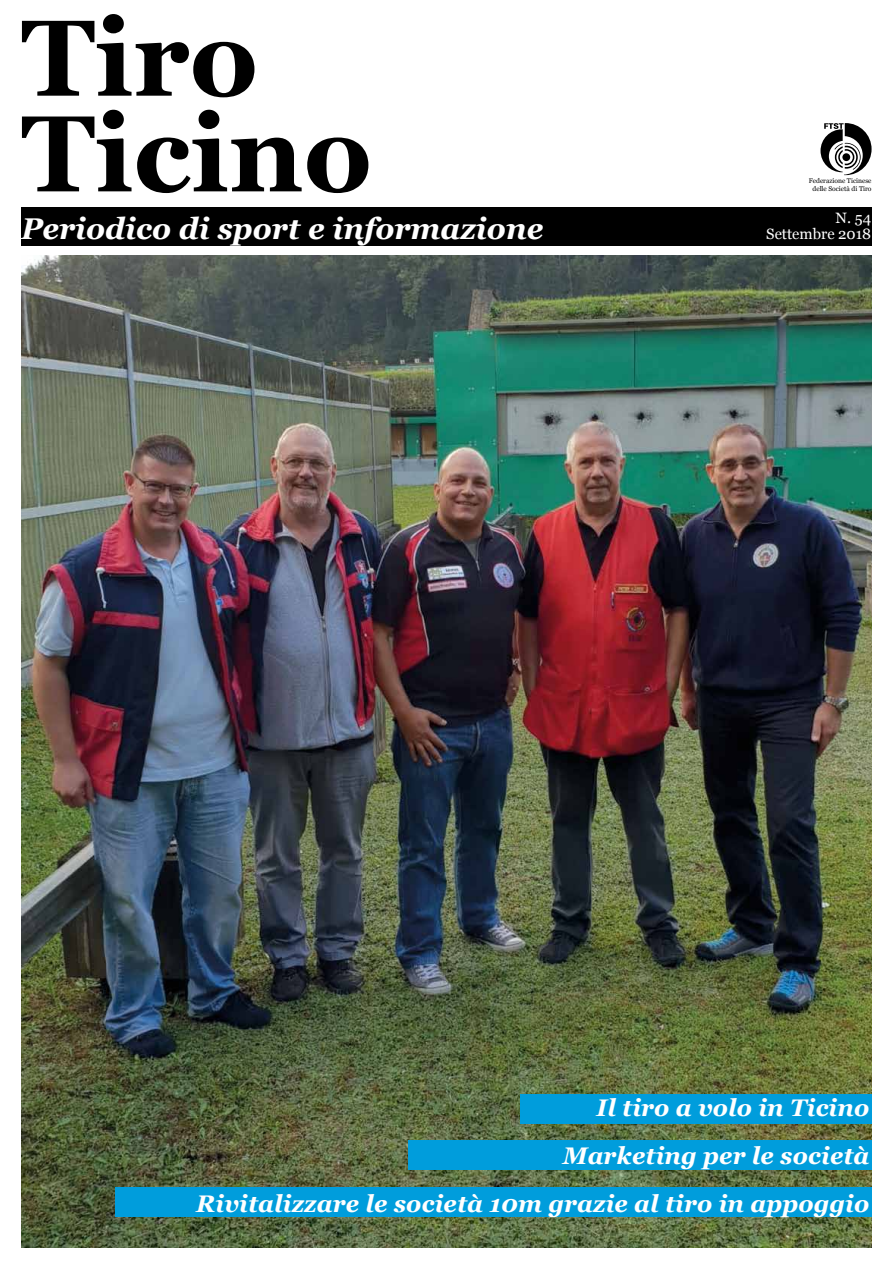
<style>
.page{position:relative;width:893px;height:1263px;background:#fff}
.page>*{position:absolute;margin:0;border:0;box-sizing:border-box;transform-origin:0 0}
.t1{font:700 108px/95.7px "Georgia";color:#000}
.t2{font:italic 700 30px "Georgia";color:#fff}
.t3{font:italic 700 24px "Georgia";letter-spacing:.005em;color:#fff}
.t4{font:15px/15.9px "Georgia";color:#fff;text-align:right}
.t5{font:6.75px/8.1px "Georgia";color:#000;text-align:center}
</style>
<div class="page">
<img style="left:21px;top:255px;width:851px;height:992px">
<div style="left:21px;top:207px;width:851px;height:39px;background:#000"></div>
<div style="left:408px;top:1140px;width:463px;height:30px;background:#009ddc"></div>
<svg style="left:820px;top:123px;width:51px;height:52px"></svg>
<div style="left:115px;top:1187px;width:756px;height:30px;background:#009ddc"></div>
<div style="left:520px;top:1094px;width:351px;height:29px;background:#009ddc"></div>
<h1 class="t1" style="left:21px;top:5px;width:352px">Tiro<br>Ticino</h1>
<p class="t2" style="left:21px;top:206px;width:524px">Periodico di sport e informazione</p>
<p class="t5" style="left:809px;top:176px;width:64px">Federazione Ticinese delle Società di Tiro</p>
<p class="t4" style="left:766px;top:209px;width:106px">N. 54<br>Settembre 2018</p>
<p class="t3" style="left:596px;top:1090px;width:274px">Il tiro a volo in Ticino</p>
<p class="t3" style="left:563px;top:1138px;width:308px">Marketing per le società</p>
<p class="t3" style="left:196px;top:1186px;width:675px">Rivitalizzare le società 10m grazie al tiro in appoggio</p>
</div>
